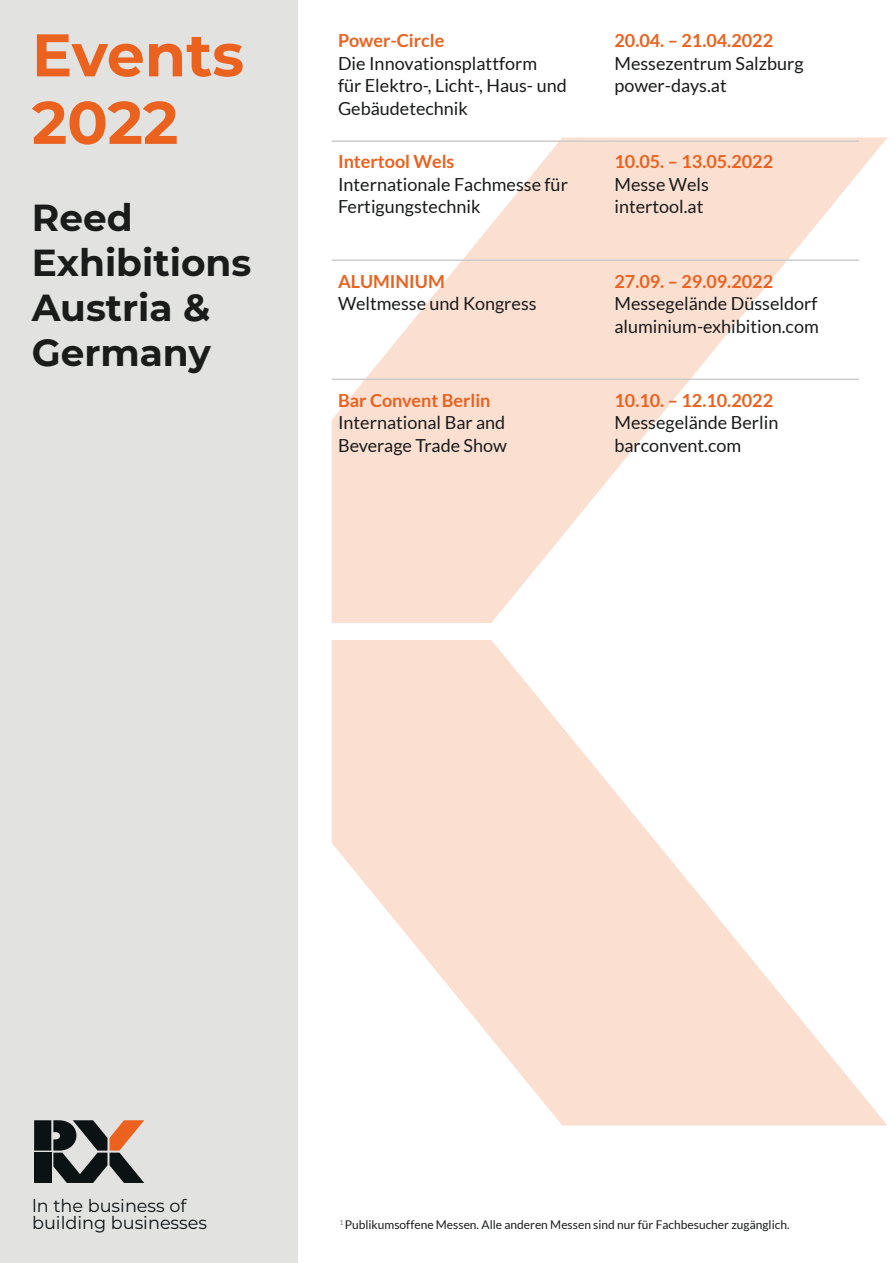
<style>
.page{position:relative;width:893px;height:1263px;background:#fff}
.page>*{position:absolute;margin:0;border:0;box-sizing:border-box;transform-origin:0 0}
.t1{font:700 60px/67.5px "Montserrat";color:#eb611e}
.t2{font:700 37.5px/45px "Montserrat";color:#1a1b1b}
.t3{font:18px/22.5px "Lato";color:#1a1b1b}
.t4{font:700 18px "Lato";color:#eb611e}
.t5{font:17.7px/17.1px "Montserrat";color:#0b1214}
.t6{font:12px "Lato";color:#1a1b1b}
.s1{font-weight:700;color:#eb611e}
</style>
<div class="page">
<svg style="left:332px;top:137px;width:555px;height:486px;fill:#fbe0d2"></svg>
<svg style="left:332px;top:640px;width:555px;height:485px;fill:#fbe0d2"></svg>
<div style="left:0;top:0;width:298px;height:1263px;background:#e2e2e1"></div>
<hr style="left:332px;top:140px;width:246px;height:2px;background:#cdcccd">
<hr style="left:578px;top:140px;width:30px;height:2px;background:#cdcccd">
<hr style="left:608px;top:140px;width:251px;height:2px;background:#cdcccd">
<hr style="left:332px;top:259px;width:246px;height:2px;background:#cdcccd">
<hr style="left:578px;top:259px;width:30px;height:2px;background:#cdcccd">
<hr style="left:608px;top:259px;width:251px;height:2px;background:#cdcccd">
<hr style="left:332px;top:379px;width:246px;height:1px;background:#cdcccd">
<hr style="left:578px;top:379px;width:30px;height:1px;background:#cdcccd">
<hr style="left:608px;top:379px;width:251px;height:1px;background:#cdcccd">
<svg style="left:34px;top:1120px;width:110px;height:63px"></svg>
<div style="left:34px;top:1152px;width:17px;height:31px;background:#0b1214"></div>
<p class="t1" style="left:32px;top:18px;width:214px">Events<br>2022</p>
<p class="t2" style="left:32px;top:193px;width:221px">Reed<br>Exhibitions<br>Austria &amp;<br>Germany</p>
<p class="t4" style="left:338px;top:30px;width:108px">Power-Circle</p>
<p class="t3" style="left:338px;top:52px;width:201px">Die Innovationsplattform</p>
<p class="t3" style="left:338px;top:74px;width:230px">für Elektro-, Licht-, Haus- und<br>Gebäudetechnik</p>
<p class="t4" style="left:614px;top:30px;width:160px">20.04. – 21.04.2022</p>
<p class="t3" style="left:614px;top:52px;width:191px">Messezentrum Salzburg</p>
<p class="t3" style="left:614px;top:74px;width:114px">power-days.at</p>
<p class="t3" style="left:338px;top:151px;width:231px"><span class="s1">Intertool Wels<br></span>Internationale Fachmesse für<br>Fertigungstechnik</p>
<p class="t4" style="left:614px;top:152px;width:160px">10.05. – 13.05.2022</p>
<p class="t3" style="left:614px;top:173px;width:96px">Messe Wels</p>
<p class="t3" style="left:614px;top:196px;width:91px">intertool.at</p>
<p class="t3" style="left:338px;top:270px;width:200px"><span class="s1">ALUMINIUM<br></span>Weltmesse und Kongress</p>
<p class="t3" style="left:614px;top:270px;width:205px"><span class="s1">27.09. – 29.09.2022<br></span>Messegelände Düsseldorf</p>
<p class="t3" style="left:614px;top:315px;width:206px">aluminium-exhibition.com</p>
<p class="t3" style="left:338px;top:389px;width:170px"><span class="s1">Bar Convent Berlin<br></span>International Bar and<br>Beverage Trade Show</p>
<p class="t4" style="left:614px;top:390px;width:160px">10.10. – 12.10.2022</p>
<p class="t3" style="left:614px;top:411px;width:165px">Messegelände Berlin</p>
<p class="t3" style="left:614px;top:434px;width:128px">barconvent.com</p>
<p class="t5" style="left:32px;top:1196px;width:177px">ln the business of building businesses</p>
<p class="t6" style="left:339px;top:1218px;width:452px"><sup>1</sup> Publikumsoffene Messen. Alle anderen Messen sind nur für Fachbesucher zugänglich.</p>
</div>
